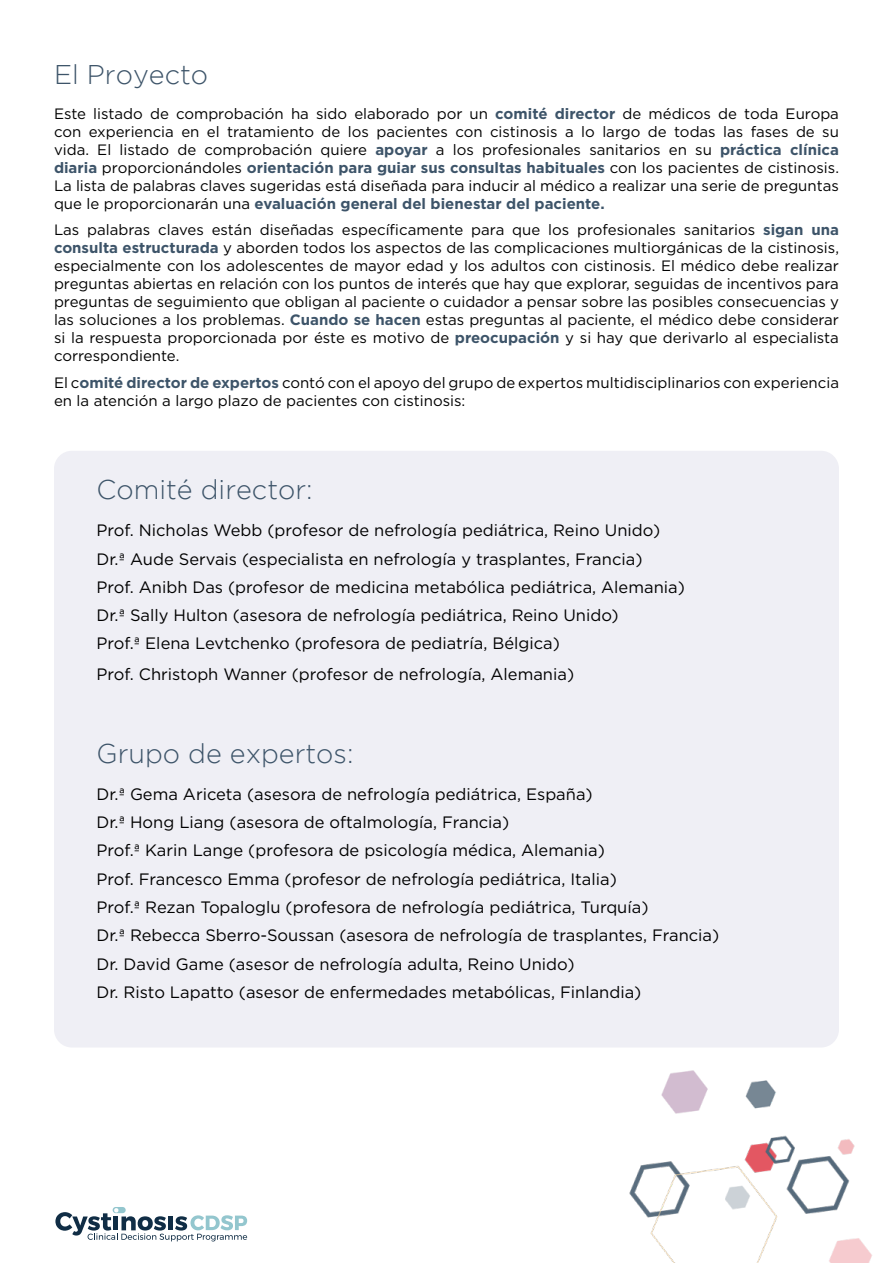
<style>
.page{position:relative;width:893px;height:1263px;background:#fff}
.page>*{position:absolute;margin:0;border:0;box-sizing:border-box;transform-origin:0 0}
.t1{font:300 27px "Gotham";color:#3d5469}
.t2{font:16.5px/28.3px "Gotham";color:#000}
.t3{font:15px/18px "Gotham";color:#000;text-align:justify}
.s1{font-weight:700;color:#3d5469}
</style>
<div class="page">
<img style="left:629px;top:1044px;width:243px;height:219px">
<svg style="left:55px;top:1207px;width:192px;height:34px"></svg>
<div style="left:54px;top:451px;width:785px;height:596px;background:#efeff5;border-radius:18px"></div>
<h1 class="t1" style="left:54px;top:59px;width:156px">El Proyecto</h1>
<p class="t3" style="left:54px;top:104px;width:786px">Este listado de comprobación ha sido elaborado por un <span class="s1">comité director</span> de médicos de toda Europa con experiencia en el tratamiento de los pacientes con cistinosis a lo largo de todas las fases de su vida. El listado de comprobación quiere <span class="s1">apoyar</span> a los profesionales sanitarios en su <span class="s1">práctica clínica diaria</span> proporcionándoles <span class="s1">orientación para guiar sus consultas habituales</span> con los pacientes de cistinosis.<br>La lista de palabras claves sugeridas está diseñada para inducir al médico a realizar una serie de preguntas que le proporcionarán una <span class="s1">evaluación general del bienestar del paciente.</span></p>
<p class="t3" style="left:54px;top:220px;width:786px">Las palabras claves están diseñadas específicamente para que los profesionales sanitarios <span class="s1">sigan una consulta estructurada</span> y aborden todos los aspectos de las complicaciones multiorgánicas de la cistinosis, especialmente con los adolescentes de mayor edad y los adultos con cistinosis. El médico debe realizar preguntas abiertas en relación con los puntos de interés que hay que explorar, seguidas de incentivos para preguntas de seguimiento que obligan al paciente o cuidador a pensar sobre las posibles consecuencias y las soluciones a los problemas. <span class="s1">Cuando se hacen</span> estas preguntas al paciente, el médico debe considerar si la respuesta proporcionada por éste es motivo de <span class="s1">preocupación</span> y si hay que derivarlo al especialista correspondiente.</p>
<p class="t3" style="left:54px;top:373px;width:786px">El c<span class="s1">omité director de expertos</span> contó con el apoyo del grupo de expertos multidisciplinarios con experiencia en la atención a largo plazo de pacientes con cistinosis:</p>
<h1 class="t1" style="left:97px;top:475px;width:218px">Comité director:</h1>
<p class="t2" style="left:97px;top:516px;width:590px">Prof. Nicholas Webb (profesor de nefrología pediátrica, Reino Unido)<br>Dr.ª Aude Servais (especialista en nefrología y trasplantes, Francia)<br>Prof. Anibh Das (profesor de medicina metabólica pediátrica, Alemania)<br>Dr.ª Sally Hulton (asesora de nefrología pediátrica, Reino Unido)<br>Prof.ª Elena Levtchenko (profesora de pediatría, Bélgica)</p>
<p class="t2" style="left:97px;top:659px;width:479px">Prof. Christoph Wanner (profesor de nefrología, Alemania)</p>
<h1 class="t1" style="left:97px;top:739px;width:258px">Grupo de expertos:</h1>
<p class="t2" style="left:97px;top:779px;width:624px">Dr.ª Gema Ariceta (asesora de nefrología pediátrica, España)<br>Dr.ª Hong Liang (asesora de oftalmología, Francia)<br>Prof.ª Karin Lange (profesora de psicología médica, Alemania)<br>Prof. Francesco Emma (profesor de nefrología pediátrica, Italia)<br>Prof.ª Rezan Topaloglu (profesora de nefrología pediátrica, Turquía)<br>Dr.ª Rebecca Sberro-Soussan (asesora de nefrología de trasplantes, Francia)<br>Dr. David Game (asesor de nefrología adulta, Reino Unido)<br>Dr. Risto Lapatto (asesor de enfermedades metabólicas, Finlandia)</p>
</div>
